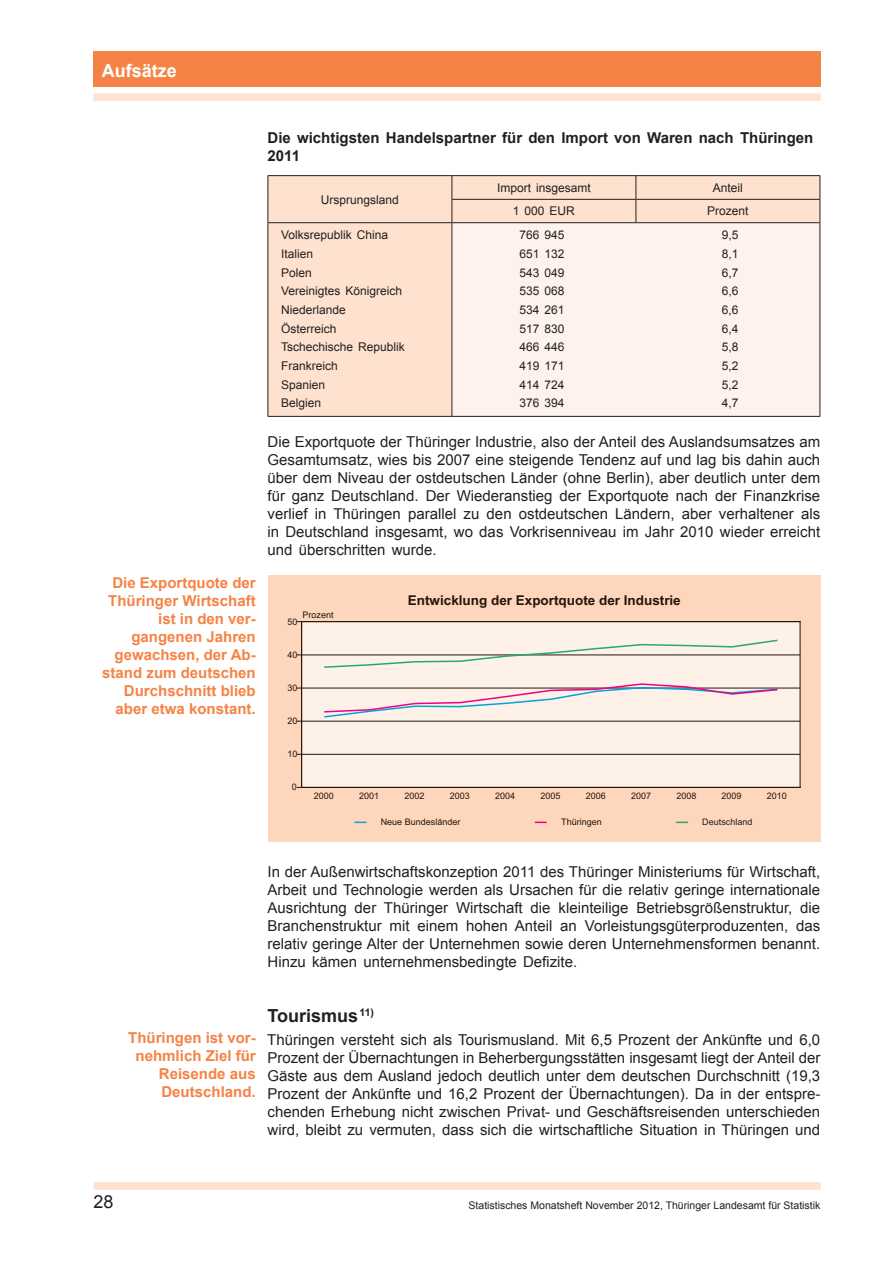
<style>
.page{position:relative;width:893px;height:1263px;background:#fff}
.page>*{position:absolute;margin:0;border:0;box-sizing:border-box;transform-origin:0 0}
.Überschrift1{font:700 18px "Arial";color:#231f20}
.t1{font:700 18px "Arial";color:#fff}
.t2{font:18px "Arial";color:#231f20}
.Text{font:15px/18px "Arial";color:#231f20;text-align:justify}
.t3{font:700 15px/18px "Arial";color:#f58345;text-align:right}
.Tabellenüberschrift{font:700 15px/18px "Arial";color:#231f20}
.t4{font:700 13.5px "Arial";color:#24150b}
.Tabellenkopf{font:12px "Arial";color:#231f20}
.t5{font:10.5px "Arial";color:#231f20}
.t6{font:9px "Arial";color:#24150b}
.t7{font:9px "Arial";color:#231f20}
.t8{font:9px "Helvetica";color:#24150b}
</style>
<div class="page">
<div style="left:94px;top:1182px;width:727px;height:8px;background:#fee2cf"></div>
<div style="left:94px;top:93px;width:727px;height:8px;background:#fee2cf"></div>
<div style="left:94px;top:51px;width:727px;height:35px;background:#f58345"></div>
<div style="left:269px;top:176px;width:551px;height:240px;background:#fee2cf"></div>
<div style="left:452px;top:223px;width:368px;height:193px;background:#fef3ec"></div>
<hr style="left:268px;top:175px;width:184px;height:1px;background:#231f20">
<hr style="left:452px;top:175px;width:184px;height:1px;background:#231f20">
<hr style="left:636px;top:175px;width:184px;height:1px;background:#231f20">
<svg style="left:268px;top:176px;width:1px;height:46px"></svg>
<hr style="left:452px;top:199px;width:184px;height:1px;background:#231f20">
<svg style="left:452px;top:176px;width:1px;height:46px"></svg>
<hr style="left:636px;top:199px;width:184px;height:1px;background:#231f20">
<svg style="left:636px;top:176px;width:1px;height:46px"></svg>
<svg style="left:820px;top:176px;width:1px;height:46px"></svg>
<hr style="left:268px;top:222px;width:184px;height:1px;background:#231f20">
<hr style="left:268px;top:223px;width:1px;height:193px;background:#231f20">
<hr style="left:452px;top:222px;width:184px;height:1px;background:#231f20">
<hr style="left:452px;top:223px;width:1px;height:193px;background:#231f20">
<hr style="left:636px;top:222px;width:184px;height:1px;background:#231f20">
<hr style="left:820px;top:223px;width:1px;height:193px;background:#231f20">
<hr style="left:268px;top:416px;width:184px;height:1px;background:#231f20">
<hr style="left:452px;top:416px;width:184px;height:1px;background:#231f20">
<hr style="left:636px;top:416px;width:184px;height:1px;background:#231f20">
<div style="left:268px;top:575px;width:552px;height:267px;background:#fdd6bc"></div>
<div style="left:302px;top:622px;width:498px;height:165px;background:#fef1e7"></div>
<hr style="left:800px;top:621px;width:1px;height:167px;background:#24150b">
<hr style="left:301px;top:754px;width:499px;height:1px;background:#24150b">
<hr style="left:301px;top:721px;width:499px;height:1px;background:#24150b">
<hr style="left:301px;top:688px;width:499px;height:1px;background:#24150b">
<hr style="left:301px;top:655px;width:499px;height:1px;background:#24150b">
<hr style="left:301px;top:621px;width:499px;height:1px;background:#24150b">
<svg style="left:323px;top:683px;width:456px;height:35px"></svg>
<svg style="left:323px;top:639px;width:456px;height:29px"></svg>
<hr style="left:301px;top:621px;width:1px;height:167px;background:#24150b">
<hr style="left:301px;top:787px;width:499px;height:1px;background:#24150b">
<svg style="left:355px;top:821px;width:12px;height:2px"></svg>
<svg style="left:535px;top:821px;width:12px;height:2px"></svg>
<svg style="left:676px;top:821px;width:12px;height:2px"></svg>
<p class="t1" style="left:102px;top:59px;width:77px">Aufsätze</p>
<p class="t3" style="left:102px;top:574px;width:155px">Die Exportquote der<br>Thüringer Wirtschaft ist in den ver&shy;gangenen Jahren gewachsen, der Ab&shy;stand zum deutschen<br>Durchschnitt blieb aber etwa konstant.</p>
<p class="Tabellenüberschrift" style="left:268px;top:129px;width:547px">Die wichtigsten Handelspartner für den Import von Waren nach Thüringen<br>2011</p>
<p class="Tabellenkopf" style="left:321px;top:191px;width:80px">Ursprungsland</p>
<p class="Tabellenkopf" style="left:497px;top:180px;width:95px">Import insgesamt</p>
<p class="Tabellenkopf" style="left:713px;top:180px;width:32px">Anteil</p>
<p class="Tabellenkopf" style="left:513px;top:203px;width:64px">1 000 EUR</p>
<p class="Tabellenkopf" style="left:707px;top:203px;width:43px">Prozent</p>
<p class="Tabellenkopf" style="left:281px;top:227px;width:109px">Volksrepublik China</p>
<p class="Tabellenkopf" style="left:519px;top:227px;width:47px">766 945</p>
<p class="Tabellenkopf" style="left:722px;top:227px;width:18px">9,5</p>
<p class="Tabellenkopf" style="left:281px;top:246px;width:34px">Italien</p>
<p class="Tabellenkopf" style="left:519px;top:246px;width:47px">651 132</p>
<p class="Tabellenkopf" style="left:722px;top:246px;width:18px">8,1</p>
<p class="Tabellenkopf" style="left:281px;top:265px;width:32px">Polen</p>
<p class="Tabellenkopf" style="left:519px;top:265px;width:47px">543 049</p>
<p class="Tabellenkopf" style="left:722px;top:265px;width:18px">6,7</p>
<p class="Tabellenkopf" style="left:281px;top:283px;width:123px">Vereinigtes Königreich</p>
<p class="Tabellenkopf" style="left:519px;top:283px;width:47px">535 068</p>
<p class="Tabellenkopf" style="left:722px;top:283px;width:18px">6,6</p>
<p class="Tabellenkopf" style="left:281px;top:302px;width:66px">Niederlande</p>
<p class="Tabellenkopf" style="left:519px;top:302px;width:47px">534 261</p>
<p class="Tabellenkopf" style="left:722px;top:302px;width:18px">6,6</p>
<p class="Tabellenkopf" style="left:281px;top:321px;width:57px">Österreich</p>
<p class="Tabellenkopf" style="left:519px;top:321px;width:47px">517 830</p>
<p class="Tabellenkopf" style="left:722px;top:321px;width:18px">6,4</p>
<p class="Tabellenkopf" style="left:281px;top:339px;width:125px">Tschechische Republik</p>
<p class="Tabellenkopf" style="left:519px;top:339px;width:47px">466 446</p>
<p class="Tabellenkopf" style="left:722px;top:339px;width:18px">5,8</p>
<p class="Tabellenkopf" style="left:281px;top:358px;width:58px">Frankreich</p>
<p class="Tabellenkopf" style="left:519px;top:358px;width:47px">419 171</p>
<p class="Tabellenkopf" style="left:722px;top:358px;width:18px">5,2</p>
<p class="Tabellenkopf" style="left:281px;top:377px;width:46px">Spanien</p>
<p class="Tabellenkopf" style="left:519px;top:377px;width:47px">414 724</p>
<p class="Tabellenkopf" style="left:722px;top:377px;width:18px">5,2</p>
<p class="Tabellenkopf" style="left:281px;top:395px;width:42px">Belgien</p>
<p class="Tabellenkopf" style="left:519px;top:395px;width:47px">376 394</p>
<p class="Tabellenkopf" style="left:722px;top:395px;width:18px">4,7</p>
<p class="Text" style="left:268px;top:433px;width:554px">Die Exportquote der Thüringer Industrie, also der Anteil des Auslandsumsatzes am Gesamtumsatz, wies bis 2007 eine steigende Tendenz auf und lag bis dahin auch über dem Niveau der ostdeutschen Länder (ohne Berlin), aber deutlich unter dem für ganz Deutschland. Der Wiederanstieg der Exportquote nach der Finanzkrise verlief in Thüringen parallel zu den ostdeutschen Ländern, aber verhaltener als in Deutschland insgesamt, wo das Vorkrisenniveau im Jahr 2010 wieder erreicht und überschritten wurde.</p>
<p class="t8" style="left:302px;top:608px;width:33px">Prozent</p>
<p class="t6" style="left:287px;top:618px;width:12px">50</p>
<p class="t6" style="left:287px;top:651px;width:12px">40</p>
<p class="t6" style="left:287px;top:684px;width:12px">30</p>
<p class="t6" style="left:287px;top:718px;width:12px">20</p>
<p class="t6" style="left:287px;top:751px;width:12px">10</p>
<p class="t6" style="left:292px;top:784px;width:7px">0</p>
<p class="t4" style="left:408px;top:592px;width:274px">Entwicklung der Exportquote der Industrie</p>
<p class="t6" style="left:314px;top:793px;width:22px">2000</p>
<p class="t6" style="left:359px;top:793px;width:22px">2001</p>
<p class="t6" style="left:404px;top:793px;width:22px">2002</p>
<p class="t6" style="left:450px;top:793px;width:22px">2003</p>
<p class="t6" style="left:495px;top:793px;width:22px">2004</p>
<p class="t6" style="left:540px;top:793px;width:22px">2005</p>
<p class="t6" style="left:586px;top:793px;width:22px">2006</p>
<p class="t6" style="left:631px;top:793px;width:22px">2007</p>
<p class="t6" style="left:676px;top:793px;width:22px">2008</p>
<p class="t6" style="left:722px;top:793px;width:22px">2009</p>
<p class="t6" style="left:767px;top:793px;width:22px">2010</p>
<p class="t6" style="left:381px;top:819px;width:81px">Neue Bundesländer</p>
<p class="t6" style="left:561px;top:819px;width:42px">Thüringen</p>
<p class="t7" style="left:702px;top:819px;width:52px">Deutschland</p>
<p class="t3" style="left:128px;top:1029px;width:129px">Thüringen ist vor&shy;nehmlich Ziel für<br>Reisende aus<br>Deutschland.</p>
<p class="Text" style="left:268px;top:863px;width:554px">In der Außenwirtschaftskonzeption 2011 des Thüringer Ministeriums für Wirtschaft, Arbeit und Technologie werden als Ursachen für die relativ geringe internationale Ausrichtung der Thüringer Wirtschaft die kleinteilige Betriebsgrößenstruktur, die Branchenstruktur mit einem hohen Anteil an Vorleistungsgüterproduzenten, das relativ geringe Alter der Unternehmen sowie deren Unternehmensformen benannt.<br>Hinzu kämen unternehmensbedingte Defizite.</p>
<p class="Überschrift1" style="left:268px;top:1004px;width:108px">Tourismus<sup>11)</sup></p>
<p class="Text" style="left:267px;top:1030px;width:555px">Thüringen versteht sich als Tourismusland. Mit 6,5 Prozent der Ankünfte und 6,0<br>Prozent der Übernachtungen in Beherbergungsstätten insgesamt liegt der Anteil der Gäste aus dem Ausland jedoch deutlich unter dem deutschen Durchschnitt (19,3<br>Prozent der Ankünfte und 16,2 Prozent der Übernachtungen). Da in der entspre&shy;chenden Erhebung nicht zwischen Privat- und Geschäftsreisenden unterschieden wird, bleibt zu vermuten, dass sich die wirtschaftliche Situation in Thüringen und</p>
<p class="t2" style="left:94px;top:1190px;width:22px">28</p>
<p class="t5" style="left:469px;top:1198px;width:353px">Statistisches Monatsheft November 2012, Thüringer Landesamt für Statistik</p>
</div>
